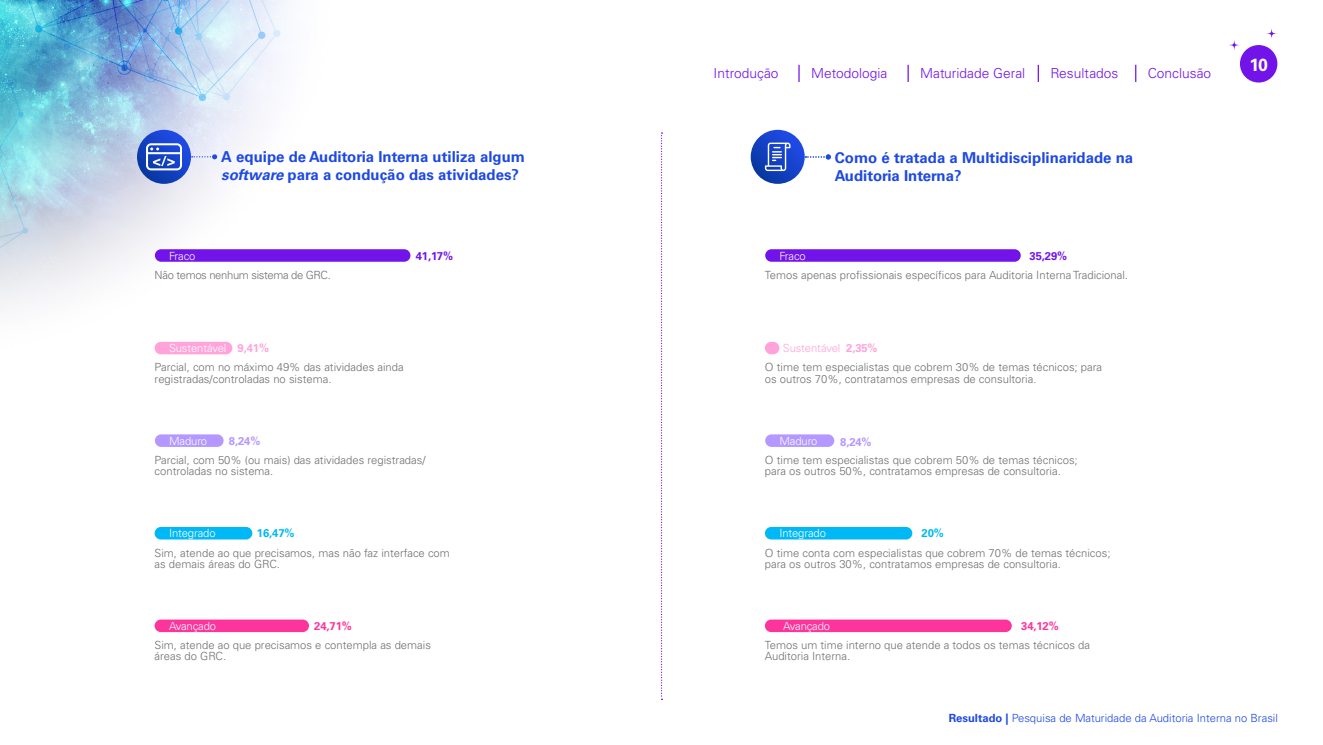
<style>
.page{position:relative;width:1323px;height:745px;background:#fff}
.page>*{position:absolute;margin:0;border:0;box-sizing:border-box;transform-origin:0 0}
.t1{font:700 17.5px "Univers LT Std";color:#fff}
.t2{font:700 15px/18px "Univers LT Std";color:#1e49e2}
.t3{font:300 13.75px "Univers LT Std";color:#7213ea}
.t4{font:300 11.25px/11.2px "Univers LT Std";color:#706f6f}
.t5{font:300 11.25px "Univers LT Std";letter-spacing:-.01em;color:#fff}
.t6{font:300 11.25px "Univers LT Std";color:#1e49e2}
.t7{font:300 11.25px "Univers LT Std";letter-spacing:-.03em;color:#706f6f}
.t8{font:300 11.25px "Univers LT Std";letter-spacing:-.01em;color:#ffa3da}
.t9{font:700 11.25px "Univers LT Std";letter-spacing:-.01em;color:#7213ea}
.t10{font:700 11.25px "Univers LT Std";letter-spacing:-.01em;color:#fd349c}
.t11{font:700 11.25px "Univers LT Std";color:#b497ff}
.t12{font:700 11.25px "Univers LT Std";color:#00b8f5}
.s1{font-style:italic}
.s2{font-weight:700;color:#ffa3da}
.s3{font-weight:700}
</style>
<div class="page">
<img style="left:0;top:0;width:411px;height:633px">
<div style="left:155px;top:249px;width:255px;height:12px;background:#7213ea;border-radius:6px"></div>
<div style="left:155px;top:341px;width:77px;height:13px;background:#ffa3da;border-radius:6px"></div>
<div style="left:155px;top:526px;width:97px;height:13px;background:#00b8f5;border-radius:6px"></div>
<div style="left:155px;top:434px;width:69px;height:12px;background:#b497ff;border-radius:6px"></div>
<div style="left:155px;top:619px;width:154px;height:12px;background:#fd349c;border-radius:6px"></div>
<svg style="left:661px;top:132px;width:1px;height:567px"></svg>
<div style="left:765px;top:249px;width:256px;height:12px;background:#7213ea;border-radius:6px"></div>
<div style="left:765px;top:341px;width:14px;height:13px;background:#ffa3da;border-radius:6px"></div>
<div style="left:765px;top:526px;width:147px;height:13px;background:#00b8f5;border-radius:6px"></div>
<div style="left:765px;top:434px;width:69px;height:12px;background:#b497ff;border-radius:6px"></div>
<div style="left:765px;top:619px;width:247px;height:12px;background:#fd349c;border-radius:6px"></div>
<svg style="left:192px;top:154px;width:25px;height:5px"></svg>
<svg style="left:137px;top:130px;width:54px;height:54px"></svg>
<div style="left:146px;top:143px;width:36px;height:27px;border:2px solid #fff;border-radius:4px"></div>
<svg style="left:150px;top:147px;width:9px;height:3px"></svg>
<hr style="left:148px;top:152px;width:32px;height:2px;background:#fff">
<svg style="left:153px;top:156px;width:22px;height:10px"></svg>
<svg style="left:805px;top:154px;width:26px;height:5px"></svg>
<svg style="left:751px;top:130px;width:54px;height:54px"></svg>
<svg style="left:765px;top:142px;width:25px;height:29px"></svg>
<svg style="left:798px;top:65px;width:2px;height:17px"></svg>
<svg style="left:907px;top:65px;width:2px;height:17px"></svg>
<svg style="left:1038px;top:65px;width:1px;height:17px"></svg>
<svg style="left:1135px;top:65px;width:1px;height:17px"></svg>
<div style="left:1240px;top:45px;width:37px;height:37px;background:#7213ea;border-radius:50%"></div>
<svg style="left:1228px;top:39px;width:12px;height:12px"></svg>
<svg style="left:1266px;top:28px;width:11px;height:11px"></svg>
<h2 class="t2" style="left:221px;top:148px;width:305px">A equipe de Auditoria Interna utiliza algum <span class="s1">software</span> para a condução das atividades?</h2>
<p class="t5" style="left:169px;top:248px;width:28px">Fraco</p>
<p class="t9" style="left:416px;top:249px;width:39px">41,17%</p>
<p class="t3" style="left:714px;top:65px;width:66px">Introdução</p>
<p class="t3" style="left:811px;top:65px;width:78px">Metodologia</p>
<p class="t3" style="left:920px;top:65px;width:107px">Maturidade Geral</p>
<p class="t3" style="left:1050px;top:65px;width:70px">Resultados</p>
<p class="t3" style="left:1148px;top:65px;width:65px">Conclusão</p>
<h2 class="t2" style="left:835px;top:148px;width:300px">Como é tratada a Multidisciplinaridade na<br>Auditoria Interna?</h2>
<p class="t5" style="left:779px;top:248px;width:28px">Fraco</p>
<p class="t9" style="left:1029px;top:249px;width:39px">35,29%</p>
<p class="t7" style="left:155px;top:268px;width:178px">Não temos nenhum sistema de GRC.</p>
<p class="t4" style="left:765px;top:269px;width:365px">Temos apenas profissionais específicos para Auditoria Interna Tradicional.</p>
<p class="t5" style="left:169px;top:341px;width:102px">Sustentável <span class="s2">9,41%</span></p>
<p class="t8" style="left:783px;top:341px;width:96px">Sustentável <span class="s3">2,35%</span></p>
<p class="t4" style="left:155px;top:361px;width:251px">Parcial, com no máximo 49% das atividades ainda registradas/controladas no sistema.</p>
<p class="t4" style="left:765px;top:361px;width:339px">O time tem especialistas que cobrem 30% de temas técnicos; para os outros 70%, contratamos empresas de consultoria.</p>
<p class="t5" style="left:169px;top:433px;width:40px">Maduro</p>
<p class="t11" style="left:229px;top:434px;width:33px">8,24%</p>
<p class="t5" style="left:779px;top:433px;width:40px">Maduro</p>
<p class="t11" style="left:840px;top:435px;width:33px">8,24%</p>
<p class="t4" style="left:155px;top:454px;width:272px">Parcial, com 50% (ou mais) das atividades registradas/ controladas no sistema.</p>
<p class="t4" style="left:765px;top:454px;width:314px">O time tem especialistas que cobrem 50% de temas técnicos; para os outros 50%, contratamos empresas de consultoria.</p>
<p class="t5" style="left:169px;top:526px;width:48px">Integrado</p>
<p class="t12" style="left:257px;top:526px;width:39px">16,47%</p>
<p class="t5" style="left:779px;top:526px;width:48px">Integrado</p>
<p class="t12" style="left:921px;top:526px;width:24px">20%</p>
<p class="t4" style="left:155px;top:546px;width:297px">Sim, atende ao que precisamos, mas não faz interface com as demais áreas do GRC.</p>
<p class="t4" style="left:765px;top:546px;width:347px">O time conta com especialistas que cobrem 70% de temas técnicos; para os outros 30%, contratamos empresas de consultoria.</p>
<p class="t5" style="left:169px;top:618px;width:49px">Avançado</p>
<p class="t10" style="left:314px;top:619px;width:39px">24,71%</p>
<p class="t5" style="left:783px;top:618px;width:49px">Avançado</p>
<p class="t10" style="left:1021px;top:619px;width:39px">34,12%</p>
<p class="t4" style="left:155px;top:639px;width:278px">Sim, atende ao que precisamos e contempla as demais áreas do GRC.</p>
<p class="t4" style="left:765px;top:639px;width:327px">Temos um time interno que atende a todos os temas técnicos da<br>Auditoria Interna.</p>
<h1 class="t1" style="left:1249px;top:55px;width:20px">10</h1>
<p class="t6" style="left:949px;top:710px;width:331px"><span class="s3">Resultado |</span> Pesquisa de Maturidade da Auditoria Interna no Brasil</p>
</div>
